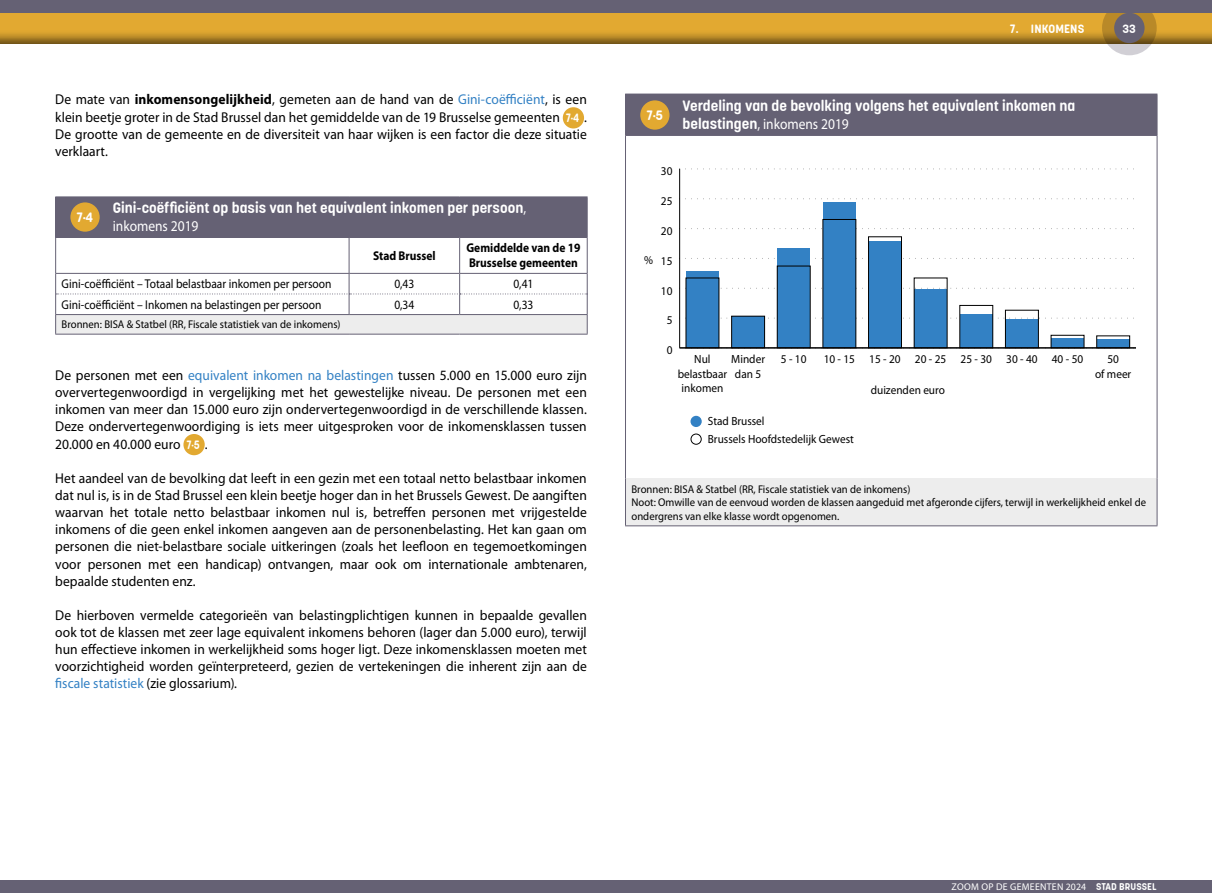
<style>
.page{position:relative;width:1212px;height:893px;background:#fff}
.page>*{position:absolute;margin:0;border:0;box-sizing:border-box;transform-origin:0 0}
.t1{font:700 15px "Korolev Rounded";color:#fff}
.t2{font:15px "Myriad Pro";color:#fff;scale:.9 1}
.t3{font:14.25px/17.1px "Myriad Pro";color:#000;text-align:justify;scale:.95 1}
.t4{font:700 13.5px "Korolev Rounded";color:#fff}
.t5{font:12.75px "Myriad Pro";color:#000;scale:.9 1}
.t6{font:700 12.75px/15.3px "Myriad Pro";color:#000;scale:.9 1}
.t7{font:700 12px "Korolev Rounded";letter-spacing:.01em;color:#fff}
.t8{font:11.85px/14.2px "Myriad Pro";color:#000;text-align:center;scale:.95 1}
.t9{font:11.25px/13.5px "Myriad Pro";color:#000;scale:.95 1}
.t10{font:9.75px "Myriad Pro";letter-spacing:.03em;color:#fff}
.s1{font-weight:700}
.s2{color:#3381c4}
.s3{font-family:"Korolev Rounded";font-weight:700;font-size:12px;color:#fff}
.s4{font-family:"Myriad Pro";font-weight:400}
.s5{font-family:"Korolev Rounded";font-weight:700}
</style>
<div class="page">
<div style="left:0;top:0;width:1212px;height:44px;background:#000;opacity:.6"></div>
<svg style="left:1102px;top:1px;width:55px;height:54px"></svg>
<div style="left:1114px;top:13px;width:30px;height:30px;background:#656174;border-radius:50%"></div>
<div style="left:0;top:0;width:1212px;height:13px;background:#656174"></div>
<div style="left:0;top:880px;width:1212px;height:13px;background:#656174"></div>
<div style="left:563px;top:107px;width:21px;height:21px;background:#e2a931;border-radius:50%"></div>
<div style="left:56px;top:197px;width:531px;height:40px;background:#656174"></div>
<hr style="left:55px;top:197px;width:1px;height:40px;background:#656174">
<hr style="left:587px;top:197px;width:1px;height:40px;background:#656174">
<hr style="left:55px;top:334px;width:294px;height:1px;background:#656174">
<hr style="left:349px;top:334px;width:111px;height:1px;background:#656174">
<hr style="left:460px;top:334px;width:128px;height:1px;background:#656174">
<svg style="left:55px;top:237px;width:533px;height:97px"></svg>
<svg style="left:68px;top:200px;width:34px;height:34px"></svg>
<div style="left:66px;top:198px;width:38px;height:38px;border:4px solid #656174;border-radius:50%"></div>
<div style="left:183px;top:434px;width:22px;height:21px;background:#e2a931;border-radius:50%"></div>
<div style="left:625px;top:94px;width:532px;height:41px;background:#656174"></div>
<div style="left:625px;top:478px;width:532px;height:48px;background:#ededed"></div>
<hr style="left:1157px;top:94px;width:1px;height:41px;background:#656174">
<hr style="left:625px;top:135px;width:532px;height:1px;background:#656174">
<hr style="left:625px;top:136px;width:1px;height:342px;background:#656174">
<hr style="left:1157px;top:136px;width:1px;height:342px;background:#656174">
<hr style="left:625px;top:478px;width:1px;height:47px;background:#656174">
<hr style="left:1157px;top:478px;width:1px;height:47px;background:#656174">
<hr style="left:625px;top:525px;width:532px;height:1px;background:#656174">
<svg style="left:638px;top:98px;width:34px;height:34px"></svg>
<div style="left:636px;top:96px;width:38px;height:38px;border:4px solid #656174;border-radius:50%"></div>
<svg style="left:680px;top:318px;width:454px;height:1px"></svg>
<svg style="left:680px;top:288px;width:454px;height:1px"></svg>
<svg style="left:680px;top:258px;width:454px;height:1px"></svg>
<svg style="left:680px;top:228px;width:454px;height:1px"></svg>
<svg style="left:680px;top:198px;width:454px;height:1px"></svg>
<svg style="left:680px;top:169px;width:454px;height:1px"></svg>
<div style="left:686px;top:272px;width:33px;height:76px;background:#3381c4"></div>
<div style="left:732px;top:317px;width:32px;height:31px;background:#3381c4"></div>
<div style="left:777px;top:249px;width:33px;height:99px;background:#3381c4"></div>
<div style="left:823px;top:203px;width:33px;height:145px;background:#3381c4"></div>
<div style="left:868px;top:241px;width:33px;height:107px;background:#3381c4"></div>
<div style="left:914px;top:289px;width:33px;height:59px;background:#3381c4"></div>
<div style="left:960px;top:315px;width:33px;height:33px;background:#3381c4"></div>
<div style="left:1005px;top:320px;width:33px;height:28px;background:#3381c4"></div>
<div style="left:1051px;top:338px;width:33px;height:10px;background:#3381c4"></div>
<div style="left:1097px;top:339px;width:33px;height:9px;background:#3381c4"></div>
<hr style="left:680px;top:348px;width:456px;height:1px;background:#000">
<hr style="left:679px;top:169px;width:1px;height:179px;background:#000">
<div style="left:731px;top:316px;width:34px;height:32px;border:1px solid #000"></div>
<div style="left:777px;top:266px;width:34px;height:82px;border:1px solid #000"></div>
<div style="left:868px;top:236px;width:34px;height:112px;border:1px solid #000"></div>
<div style="left:959px;top:305px;width:34px;height:43px;border:1px solid #000"></div>
<div style="left:1005px;top:310px;width:34px;height:38px;border:1px solid #000"></div>
<div style="left:1050px;top:335px;width:34px;height:13px;border:1px solid #000"></div>
<div style="left:1096px;top:335px;width:34px;height:13px;border:1px solid #000"></div>
<svg style="left:690px;top:433px;width:12px;height:12px"></svg>
<div style="left:690px;top:416px;width:12px;height:11px;background:#3381c4;border-radius:50%"></div>
<p class="t3" style="left:55px;top:91px;width:561px">De mate van <span class="s1">inkomensongelijkheid</span>, gemeten aan de hand van de <span class="s2">Gini-coëfficiënt</span>, is een klein beetje groter in de Stad Brussel dan het gemiddelde van de 19 Brusselse gemeenten <span class="s3">7·4</span> .<br>De grootte van de gemeente en de diversiteit van haar wijken is een factor die deze situatie verklaart.</p>
<p class="t1" style="left:113px;top:199px;width:415px">Gini-coëfficiënt op basis van het equivalent inkomen per persoon<span class="s4">,</span></p>
<p class="t2" style="left:113px;top:217px;width:97px">inkomens 2019</p>
<p class="t6" style="left:373px;top:247px;width:71px">Stad Brussel</p>
<p class="t6" style="left:466px;top:240px;width:128px">Gemiddelde van de 19<br>Brusselse gemeenten</p>
<p class="t5" style="left:62px;top:276px;width:301px">Gini-coëfficiënt – Totaal belastbaar inkomen per persoon</p>
<p class="t5" style="left:394px;top:276px;width:24px">0,43</p>
<p class="t5" style="left:513px;top:276px;width:24px">0,41</p>
<p class="t5" style="left:62px;top:296px;width:290px">Gini-coëfficiënt – Inkomen na belastingen per persoon</p>
<p class="t5" style="left:394px;top:296px;width:24px">0,34</p>
<p class="t5" style="left:513px;top:296px;width:24px">0,33</p>
<p class="t9" style="left:62px;top:317px;width:295px">Bronnen: BISA &amp; Statbel (RR, Fiscale statistiek van de inkomens)</p>
<p class="t4" style="left:77px;top:209px;width:18px">7·4</p>
<p class="t3" style="left:55px;top:366px;width:561px">De personen met een <span class="s2">equivalent inkomen na belastingen</span> tussen 5.000 en 15.000 euro zijn oververtegenwoordigd in vergelijking met het gewestelijke niveau. De personen met een inkomen van meer dan 15.000 euro zijn ondervertegenwoordigd in de verschillende klassen.<br>Deze ondervertegenwoordiging is iets meer uitgesproken voor de inkomensklassen tussen 20.000 en 40.000 euro <span class="s3">7·5</span> .</p>
<p class="t3" style="left:55px;top:469px;width:561px">Het aandeel van de bevolking dat leeft in een gezin met een totaal netto belastbaar inkomen dat nul is, is in de Stad Brussel een klein beetje hoger dan in het Brussels Gewest. De aangiften waarvan het totale netto belastbaar inkomen nul is, betreffen personen met vrijgestelde inkomens of die geen enkel inkomen aangeven aan de personenbelasting. Het kan gaan om personen die niet-belastbare sociale uitkeringen (zoals het leefloon en tegemoetkomingen voor personen met een handicap) ontvangen, maar ook om internationale ambtenaren, bepaalde studenten enz.</p>
<p class="t3" style="left:55px;top:606px;width:561px">De hierboven vermelde categorieën van belastingplichtigen kunnen in bepaalde gevallen ook tot de klassen met zeer lage equivalent inkomens behoren (lager dan 5.000 euro), terwijl hun effectieve inkomen in werkelijkheid soms hoger ligt. Deze inkomensklassen moeten met voorzichtigheid worden geïnterpreteerd, gezien de vertekeningen die inherent zijn aan de <span class="s2">fiscale statistiek</span> (zie glossarium).</p>
<p class="t7" style="left:1010px;top:21px;width:76px">7. INKOMENS</p>
<p class="t7" style="left:1122px;top:21px;width:15px">33</p>
<p class="t4" style="left:646px;top:107px;width:18px">7·5</p>
<p class="t1" style="left:682px;top:97px;width:394px">Verdeling van de bevolking volgens het equivalent inkomen na</p>
<p class="t2" style="left:682px;top:115px;width:186px"><span class="s5">belastingen</span>, inkomens 2019</p>
<p class="t8" style="left:644px;top:253px;width:11px">%</p>
<p class="t8" style="left:661px;top:164px;width:14px">30</p>
<p class="t8" style="left:661px;top:194px;width:14px">25</p>
<p class="t8" style="left:661px;top:224px;width:14px">20</p>
<p class="t8" style="left:661px;top:253px;width:14px">15</p>
<p class="t8" style="left:661px;top:283px;width:14px">10</p>
<p class="t8" style="left:667px;top:313px;width:8px">5</p>
<p class="t8" style="left:667px;top:343px;width:8px">0</p>
<p class="t8" style="left:678px;top:352px;width:53px">Nul belastbaar inkomen</p>
<p class="t8" style="left:708px;top:414px;width:61px">Stad Brussel</p>
<p class="t8" style="left:731px;top:352px;width:37px">Minder</p>
<p class="t8" style="left:781px;top:352px;width:28px">5 - 10</p>
<p class="t8" style="left:824px;top:352px;width:275px">10 - 15 15 - 20 20 - 25 25 - 30 30 - 40 40 - 50</p>
<p class="t8" style="left:735px;top:366px;width:29px">dan 5</p>
<p class="t8" style="left:871px;top:383px;width:80px">duizenden euro</p>
<p class="t8" style="left:708px;top:432px;width:155px">Brussels Hoofdstedelijk Gewest</p>
<p class="t8" style="left:1095px;top:352px;width:40px">50<br>of meer</p>
<p class="t9" style="left:631px;top:482px;width:543px">Bronnen: BISA &amp; Statbel (RR, Fiscale statistiek van de inkomens)<br>Noot: Omwille van de eenvoud worden de klassen aangeduid met afgeronde cijfers, terwijl in werkelijkheid enkel de ondergrens van elke klasse wordt opgenomen.</p>
<p class="t10" style="left:951px;top:881px;width:207px">ZOOM OP DE GEMEENTEN 2024 <span class="s5">STAD BRUSSEL</span></p>
</div>
